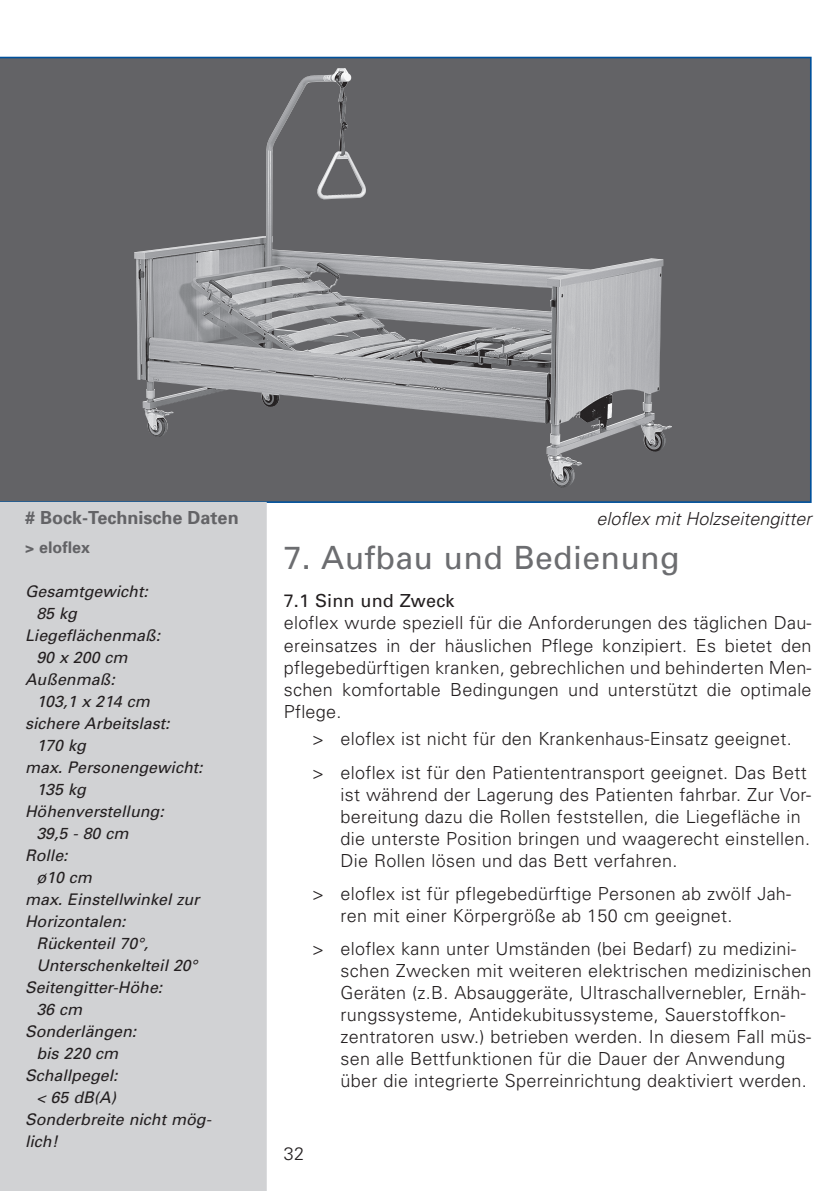
<style>
.page{position:relative;width:840px;height:1191px;background:#fff}
.page>*{position:absolute;margin:0;border:0;box-sizing:border-box;transform-origin:0 0}
.t1{font:32px "Univers";letter-spacing:.01em;color:#6c6d70}
.t2{font:300 18px/22px "Univers";letter-spacing:.015em;color:#231f20}
.t3{font:italic 300 18px "Univers";color:#231f20}
.t4{font:700 18px "Univers";color:#636366}
.t5{font:18px "Univers";letter-spacing:.01em;color:#231f20}
.t6{font:italic 16px "Univers";color:#231f20}
.t7{font:700 16px "Univers";color:#636366}
</style>
<div class="page">
<div style="left:0;top:57px;width:811px;height:446px;background:#636366"></div>
<img style="left:134px;top:68px;width:537px;height:420px">
<div style="left:0;top:502px;width:266px;height:689px;background:#d1d2d4"></div>
<p class="t4" style="left:25px;top:511px;width:215px"># Bock-Technische Daten</p>
<p class="t3" style="left:596px;top:512px;width:217px">eloflex mit Holzseitengitter</p>
<p class="t7" style="left:25px;top:541px;width:66px">&gt; eloflex</p>
<p class="t6" style="left:25px;top:585px;width:124px">Gesamtgewicht:</p>
<p class="t6" style="left:36px;top:607px;width:42px">85 kg</p>
<p class="t6" style="left:25px;top:629px;width:137px">Liegeflächenmaß:</p>
<p class="t6" style="left:36px;top:651px;width:93px">90 x 200 cm</p>
<p class="t6" style="left:25px;top:673px;width:91px">Außenmaß:</p>
<p class="t6" style="left:36px;top:695px;width:115px">103,1 x 214 cm</p>
<p class="t6" style="left:25px;top:717px;width:146px">sichere Arbeitslast:</p>
<p class="t6" style="left:36px;top:739px;width:51px">170 kg</p>
<p class="t6" style="left:25px;top:761px;width:179px">max. Personengewicht:</p>
<p class="t6" style="left:36px;top:783px;width:51px">135 kg</p>
<p class="t6" style="left:25px;top:805px;width:140px">Höhenverstellung:</p>
<p class="t6" style="left:36px;top:827px;width:94px">39,5 - 80 cm</p>
<p class="t6" style="left:25px;top:849px;width:44px">Rolle:</p>
<p class="t6" style="left:36px;top:871px;width:57px">ø10 cm</p>
<p class="t6" style="left:25px;top:893px;width:176px">max. Einstellwinkel zur</p>
<p class="t6" style="left:25px;top:915px;width:102px">Horizontalen:</p>
<p class="t6" style="left:36px;top:937px;width:113px">Rückenteil 70°,</p>
<p class="t6" style="left:36px;top:959px;width:162px">Unterschenkelteil 20°</p>
<p class="t6" style="left:25px;top:981px;width:139px">Seitengitter-Höhe:</p>
<p class="t6" style="left:36px;top:1003px;width:47px">36 cm</p>
<p class="t6" style="left:25px;top:1025px;width:113px">Sonderlängen:</p>
<p class="t6" style="left:36px;top:1047px;width:83px">bis 220 cm</p>
<p class="t6" style="left:25px;top:1069px;width:94px">Schallpegel:</p>
<p class="t6" style="left:36px;top:1091px;width:81px">&lt; 65 dB(A)</p>
<p class="t6" style="left:25px;top:1113px;width:188px">Sonderbreite nicht mög-</p>
<p class="t6" style="left:25px;top:1135px;width:34px">lich!</p>
<h1 class="t1" style="left:283px;top:546px;width:397px">7. Aufbau und Bedienung</h1>
<p class="t5" style="left:283px;top:594px;width:172px">7.1 Sinn und Zweck</p>
<p class="t2" style="left:283px;top:613px;width:529px;text-align:justify">eloflex wurde speziell für die Anforderungen des täglichen Dau&shy;ereinsatzes in der häuslichen Pflege konzipiert. Es bietet den pflegebedürftigen kranken, gebrechlichen und behinderten Men&shy;schen komfortable Bedingungen und unterstützt die optimale Pflege.</p>
<p class="t2" style="left:312px;top:723px;width:496px;line-height:33.4px">&gt; eloflex ist nicht für den Krankenhaus-Einsatz geeignet. &gt; eloflex ist für den Patiententransport geeignet. Das Bett</p>
<p class="t2" style="left:340px;top:785px;width:472px">ist während der Lagerung des Patienten fahrbar. Zur Vor&shy;bereitung dazu die Rollen feststellen, die Liegefläche in die unterste Position bringen und waagerecht einstellen.<br>Die Rollen lösen und das Bett verfahren.</p>
<p class="t2" style="left:340px;top:884px;width:452px;text-indent:-28px">&gt; eloflex ist für pflegebedürftige Personen ab zwölf Jah&shy;ren mit einer Körpergröße ab 150 cm geeignet.</p>
<p class="t2" style="left:340px;top:939px;width:472px;text-indent:-28px">&gt; eloflex kann unter Umständen (bei Bedarf) zu medizini&shy;schen Zwecken mit weiteren elektrischen medizinischen Geräten (z.B. Absauggeräte, Ultraschallvernebler, Ernäh&shy;rungssysteme, Antidekubitussysteme, Sauerstoffkon&shy;zentratoren usw.) betrieben werden. In diesem Fall müs&shy;sen alle Bettfunktionen für die Dauer der Anwendung über die integrierte Sperreinrichtung deaktiviert werden.</p>
<p class="t2" style="left:283px;top:1144px;width:22px">32</p>
</div>
